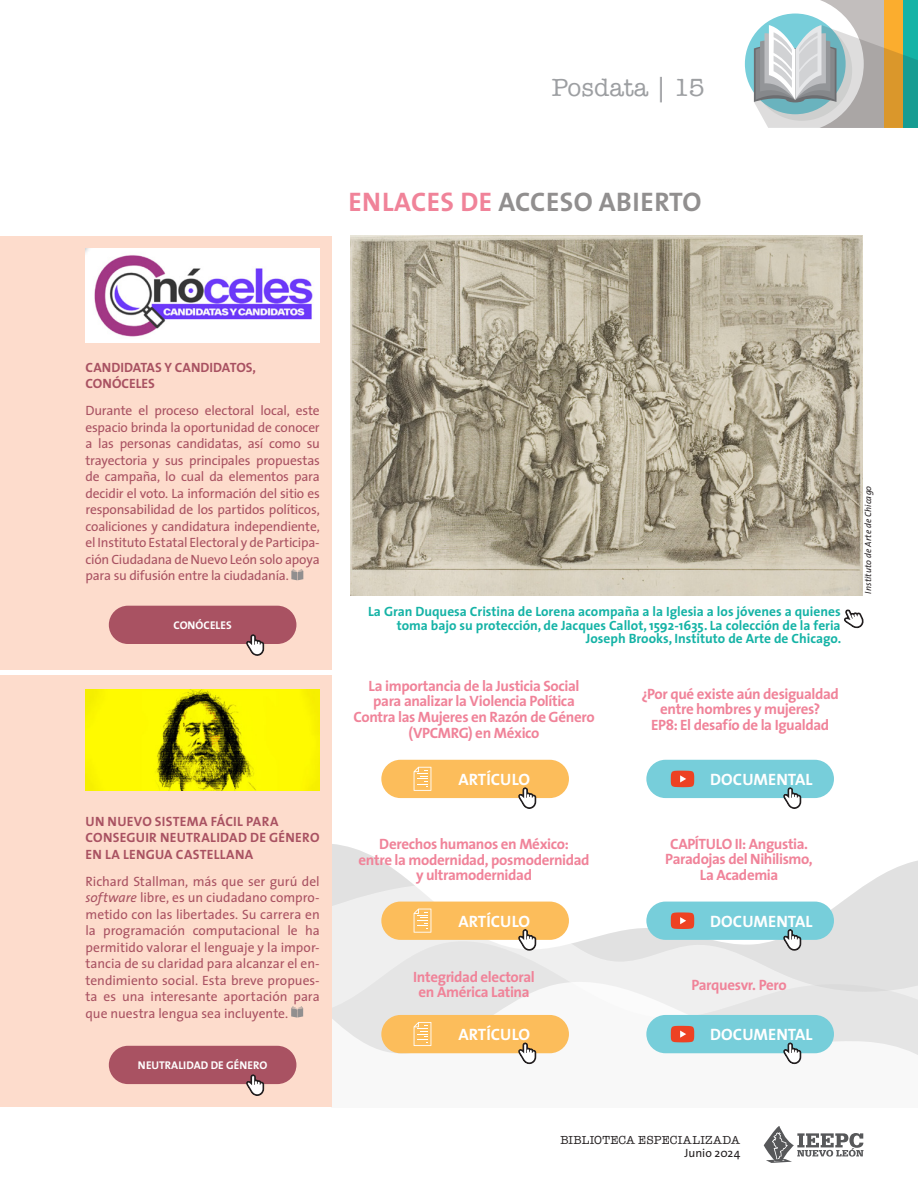
<style>
.page{position:relative;width:918px;height:1188px;background:#fff}
.page>*{position:absolute;margin:0;border:0;box-sizing:border-box;transform-origin:0 0}
.t1{font:700 27px "The Sans";letter-spacing:.015em;color:#918f8f}
.t2{font:25.5px "American Typewriter";color:#9d9fa2}
.t3{font:700 16.5px "The Sans";letter-spacing:.005em;color:#fff}
.t4{font:700 15px/15.8px "The Sans";letter-spacing:-.025em;color:#f08399;text-align:center}
.t5{font:13.5px/16.5px "The Sans";letter-spacing:-.01em;color:#a95262;text-align:justify}
.t6{font:700 13.5px/13.5px "The Sans";color:#15b3a6;text-align:right}
.t7{font:700 13.5px/16.5px "The Sans";letter-spacing:.015em;color:#a95262}
.t8{font:12px "American Typewriter";letter-spacing:.015em;color:#231f20}
.t9{font:12px "The Sans";color:#231f20}
.t10{font:700 11.25px "The Sans";letter-spacing:.005em;color:#fff}
.t11{font:italic 9px "The Sans";letter-spacing:.005em;color:#231f20}
.s1{color:#f08399}
.s2{font-style:italic}
</style>
<div class="page">
<svg style="left:744px;top:0;width:174px;height:128px"></svg>
<svg style="left:764px;top:1126px;width:99px;height:37px"></svg>
<svg style="left:332px;top:844px;width:586px;height:40px"></svg>
<svg style="left:332px;top:884px;width:586px;height:57px"></svg>
<svg style="left:332px;top:941px;width:586px;height:33px;fill:#e5e5e5"></svg>
<svg style="left:332px;top:974px;width:586px;height:81px;fill:#e5e6e5"></svg>
<div style="left:0;top:236px;width:332px;height:433px;background:#fddccc"></div>
<div style="left:0;top:675px;width:332px;height:432px;background:#fddccc"></div>
<div style="left:381px;top:760px;width:188px;height:38px;background:#fcbd5b;border-radius:19px"></div>
<svg style="left:517px;top:787px;width:20px;height:22px"></svg>
<svg style="left:414px;top:767px;width:17px;height:24px"></svg>
<div style="left:381px;top:902px;width:188px;height:38px;background:#fcbd5b;border-radius:19px"></div>
<svg style="left:517px;top:929px;width:20px;height:23px"></svg>
<svg style="left:414px;top:909px;width:17px;height:24px"></svg>
<div style="left:381px;top:1015px;width:188px;height:38px;background:#fcbd5b;border-radius:19px"></div>
<svg style="left:517px;top:1042px;width:20px;height:23px"></svg>
<svg style="left:414px;top:1022px;width:17px;height:24px"></svg>
<img style="left:350px;top:236px;width:513px;height:359px">
<svg style="left:844px;top:609px;width:20px;height:20px"></svg>
<div style="left:646px;top:1015px;width:188px;height:38px;background:#77ceda;border-radius:19px"></div>
<svg style="left:671px;top:1026px;width:23px;height:16px"></svg>
<svg style="left:782px;top:1042px;width:20px;height:23px"></svg>
<div style="left:646px;top:760px;width:188px;height:38px;background:#77ceda;border-radius:19px"></div>
<svg style="left:671px;top:771px;width:23px;height:16px"></svg>
<svg style="left:783px;top:787px;width:19px;height:22px"></svg>
<div style="left:646px;top:902px;width:188px;height:38px;background:#77ceda;border-radius:19px"></div>
<svg style="left:671px;top:912px;width:23px;height:17px"></svg>
<svg style="left:782px;top:929px;width:20px;height:23px"></svg>
<div style="left:109px;top:606px;width:187px;height:38px;background:#a95262;border-radius:19px"></div>
<svg style="left:246px;top:634px;width:19px;height:22px"></svg>
<div style="left:109px;top:1046px;width:187px;height:38px;background:#a95262;border-radius:19px"></div>
<svg style="left:245px;top:1074px;width:20px;height:22px"></svg>
<svg style="left:291px;top:1006px;width:12px;height:12px"></svg>
<svg style="left:291px;top:569px;width:12px;height:11px"></svg>
<img style="left:85px;top:249px;width:235px;height:93px">
<img style="left:85px;top:689px;width:235px;height:101px">
<h2 class="t2" style="left:552px;top:68px;width:154px">Posdata | 15</h2>
<h1 class="t1" style="left:349px;top:180px;width:354px"><span class="s1">ENLACES DE</span> ACCESO ABIERTO</h1>
<p class="t7" style="left:86px;top:359px;width:172px">CANDIDATAS Y CANDIDATOS,<br>CONÓCELES</p>
<p class="t5" style="left:86px;top:402px;width:236px">Durante el proceso electoral local, este espacio brinda la oportunidad de conocer a las personas candidatas, así como su trayectoria y sus principales propuestas de campaña, lo cual da elementos para decidir el voto. La información del sitio es responsabilidad de los partidos políticos, coaliciones y candidatura independiente, el Instituto Estatal Electoral y de Participa&shy;ción Ciudadana de Nuevo León solo apoya para su difusión entre la ciudadanía.</p>
<p class="t10" style="left:174px;top:615px;width:60px">CONÓCELES</p>
<p class="t7" style="left:86px;top:812px;width:235px">UN NUEVO SISTEMA FÁCIL PARA<br>CONSEGUIR NEUTRALIDAD DE GÉNERO<br>EN LA LENGUA CASTELLANA</p>
<p class="t5" style="left:86px;top:872px;width:236px">Richard Stallman, más que ser gurú del <span class="s2">software</span> libre, es un ciudadano compro&shy;metido con las libertades. Su carrera en la programación computacional le ha permitido valorar el lenguaje y la impor&shy;tancia de su claridad para alcanzar el en&shy;tendimiento social. Esta breve propues&shy;ta es una interesante aportación para que nuestra lengua sea incluyente.</p>
<p class="t10" style="left:138px;top:1056px;width:131px">NEUTRALIDAD DE GÉNERO</p>
<p class="t6" style="left:368px;top:604px;width:475px">La Gran Duquesa Cristina de Lorena acompaña a la Iglesia a los jóvenes a quienes toma bajo su protección, de Jacques Callot, 1592-1635. La colección de la feria<br>Joseph Brooks, Instituto de Arte de Chicago.</p>
<p class="t4" style="left:353px;top:677px;width:243px">La importancia de la Justicia Social para analizar la Violencia Política<br>Contra las Mujeres en Razón de Género (VPCMRG) en México</p>
<p class="t3" style="left:458px;top:766px;width:73px">ARTÍCULO</p>
<p class="t4" style="left:359px;top:835px;width:233px">Derechos humanos en México:<br>entre la modernidad, posmodernidad y ultramodernidad</p>
<p class="t3" style="left:458px;top:907px;width:73px">ARTÍCULO</p>
<p class="t4" style="left:413px;top:968px;width:123px">Integridad electoral en América Latina</p>
<p class="t3" style="left:458px;top:1021px;width:73px">ARTÍCULO</p>
<p class="t4" style="left:641px;top:685px;width:199px">¿Por qué existe aún desigualdad entre hombres y mujeres?<br>EP8: El desafío de la Igualdad</p>
<p class="t3" style="left:710px;top:766px;width:104px">DOCUMENTAL</p>
<p class="t4" style="left:665px;top:835px;width:149px">CAPÍTULO II: Angustia.<br>Paradojas del Nihilismo,<br>La Academia</p>
<p class="t3" style="left:710px;top:908px;width:104px">DOCUMENTAL</p>
<p class="t4" style="left:691px;top:976px;width:97px">Parquesvr. Pero</p>
<p class="t3" style="left:710px;top:1021px;width:104px">DOCUMENTAL</p>
<p class="t11" style="left:861px;top:594px;width:109px;rotate:-90deg">Instituto de Arte de Chicago</p>
<p class="t8" style="left:560px;top:1130px;width:181px">BIBLIOTECA ESPECIALIZADA</p>
<p class="t9" style="left:685px;top:1143px;width:57px">Junio 2024</p>
</div>
